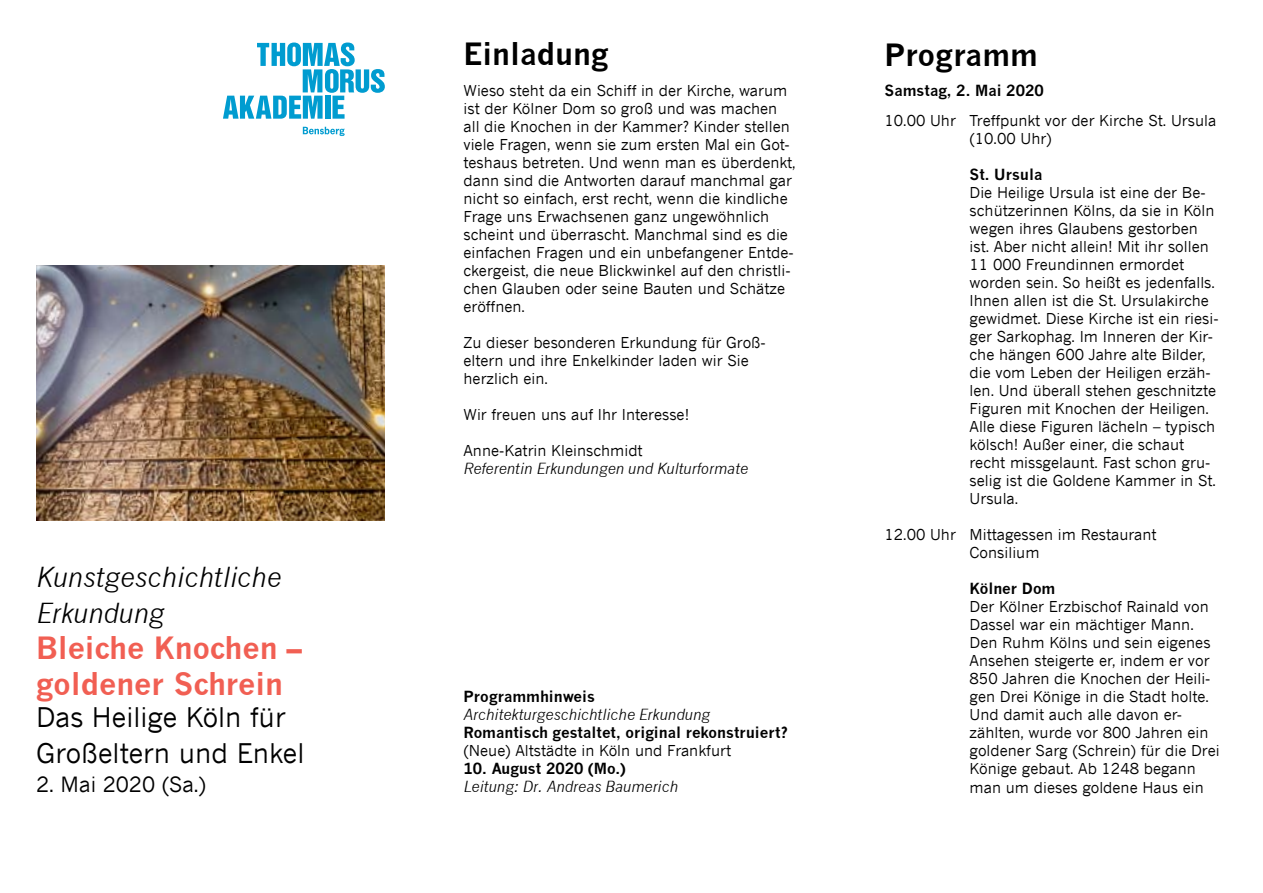
<style>
.page{position:relative;width:1263px;height:893px;background:#fff}
.page>*{position:absolute;margin:0;border:0;box-sizing:border-box;transform-origin:0 0}
.t1{font:700 30px/36px "News Gothic";color:#f15f53}
.t2{font:700 30px "News Gothic";color:#000}
.t3{font:27px/36px "News Gothic";color:#000}
.t4{font:italic 27px/36px "News Gothic";color:#000}
.t5{font:21px "News Gothic";color:#000}
.t6{font:15px/18px "News Gothic";color:#000}
.t7{font:700 15px "News Gothic";color:#000}
.t8{font:italic 15px "News Gothic";color:#000}
</style>
<div class="page">
<svg style="left:223px;top:43px;width:162px;height:76px"></svg>
<svg style="left:303px;top:127px;width:42px;height:9px"></svg>
<img style="left:36px;top:265px;width:349px;height:255px">
<h2 class="t4" style="left:36px;top:559px;width:247px">Kunstgeschichtliche<br>Erkundung</h2>
<h1 class="t1" style="left:36px;top:629px;width:267px">Bleiche Knochen – goldener Schrein</h1>
<h2 class="t3" style="left:36px;top:699px;width:270px">Das Heilige Köln für<br>Großeltern und Enkel</h2>
<h3 class="t5" style="left:36px;top:772px;width:171px">2. Mai 2020 (Sa.)</h3>
<h1 class="t2" style="left:463px;top:36px;width:146px">Einladung</h1>
<h1 class="t2" style="left:884px;top:37px;width:154px">Programm</h1>
<p class="t6" style="left:463px;top:81px;width:333px">Wieso steht da ein Schiff in der Kirche, warum ist der Kölner Dom so groß und was machen all die Knochen in der Kammer? Kinder stellen viele Fragen, wenn sie zum ersten Mal ein Got&shy;teshaus betreten. Und wenn man es überdenkt, dann sind die Antworten darauf manchmal gar nicht so einfach, erst recht, wenn die kindliche Frage uns Erwachsenen ganz ungewöhnlich scheint und überrascht. Manchmal sind es die einfachen Fragen und ein unbefangener Entde&shy;ckergeist, die neue Blickwinkel auf den christli&shy;chen Glauben oder seine Bauten und Schätze eröffnen.</p>
<p class="t6" style="left:463px;top:333px;width:304px">Zu dieser besonderen Erkundung für Groß&shy;eltern und ihre Enkelkinder laden wir Sie herzlich ein.</p>
<p class="t6" style="left:463px;top:405px;width:227px">Wir freuen uns auf Ihr Interesse!</p>
<p class="t6" style="left:463px;top:441px;width:181px">Anne-Katrin Kleinschmidt</p>
<p class="t8" style="left:463px;top:460px;width:286px">Referentin Erkundungen und Kulturformate</p>
<p class="t7" style="left:884px;top:82px;width:161px">Samstag, 2. Mai 2020</p>
<p class="t6" style="left:969px;top:112px;width:248px;text-indent:-85px">10.00 Uhr Treffpunkt vor der Kirche St. Ursula (10.00 Uhr)</p>
<p class="t7" style="left:969px;top:166px;width:74px">St. Ursula</p>
<p class="t6" style="left:969px;top:184px;width:251px">Die Heilige Ursula ist eine der Be&shy;schützerinnen Kölns, da sie in Köln wegen ihres Glaubens gestorben ist. Aber nicht allein! Mit ihr sollen 11 000 Freundinnen ermordet worden sein. So heißt es jedenfalls.<br>Ihnen allen ist die St. Ursulakirche gewidmet. Diese Kirche ist ein riesi&shy;ger Sarkophag. Im Inneren der Kir&shy;che hängen 600 Jahre alte Bilder, die vom Leben der Heiligen erzäh&shy;len. Und überall stehen geschnitzte Figuren mit Knochen der Heiligen.<br>Alle diese Figuren lächeln – typisch kölsch! Außer einer, die schaut recht missgelaunt. Fast schon gru&shy;selig ist die Goldene Kammer in St.<br>Ursula.</p>
<p class="t6" style="left:969px;top:526px;width:188px;text-indent:-85px">12.00 Uhr Mittagessen im Restaurant<br>Consilium</p>
<p class="t7" style="left:969px;top:580px;width:87px">Kölner Dom</p>
<p class="t6" style="left:969px;top:598px;width:252px">Der Kölner Erzbischof Rainald von<br>Dassel war ein mächtiger Mann.<br>Den Ruhm Kölns und sein eigenes<br>Ansehen steigerte er, indem er vor<br>850 Jahren die Knochen der Heili&shy;gen Drei Könige in die Stadt holte.<br>Und damit auch alle davon er&shy;zählten, wurde vor 800 Jahren ein goldener Sarg (Schrein) für die Drei<br>Könige gebaut. Ab 1248 begann man um dieses goldene Haus ein</p>
<p class="t7" style="left:463px;top:687px;width:133px">Programmhinweis</p>
<p class="t8" style="left:463px;top:706px;width:248px">Architekturgeschichtliche Erkundung</p>
<p class="t7" style="left:463px;top:723px;width:326px">Romantisch gestaltet, original rekonstruiert?</p>
<p class="t6" style="left:463px;top:741px;width:269px">(Neue) Altstädte in Köln und Frankfurt</p>
<p class="t7" style="left:463px;top:759px;width:164px">10. August 2020 (Mo.)</p>
<p class="t8" style="left:463px;top:778px;width:216px">Leitung: Dr. Andreas Baumerich</p>
</div>
